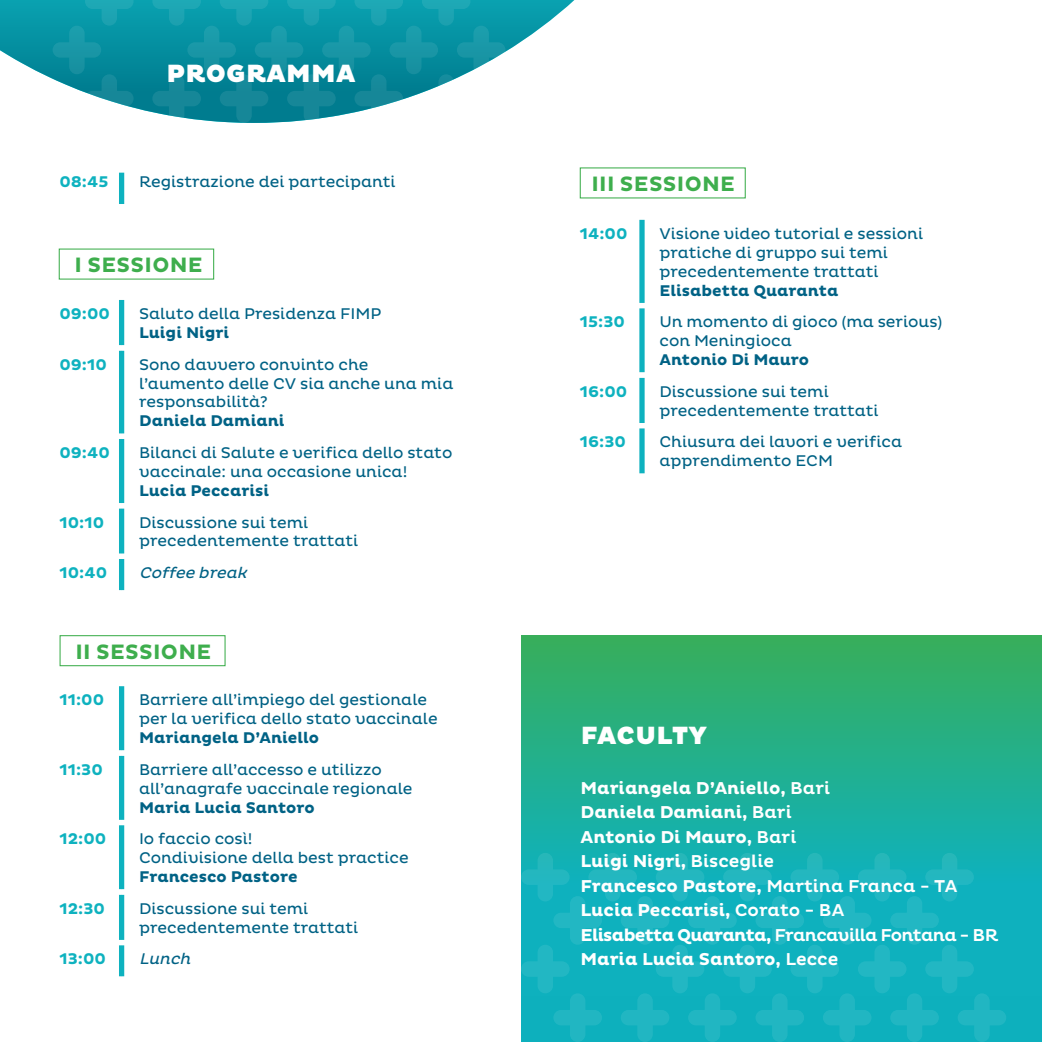
<style>
.page{position:relative;width:1042px;height:1042px;background:#fff}
.page>*{position:absolute;margin:0;border:0;box-sizing:border-box;transform-origin:0 0}
.t1{font:900 25.38px "Pluto";letter-spacing:.015em;color:#fff}
.t2{font:700 21.18px "Pluto";letter-spacing:.015em;color:#3eae4d}
.t3{font:700 17.5px/24.5px "Pluto";color:#fff}
.t4{font:15.75px/18.9px "Pluto";color:#006285}
.t5{font:700 15.75px "Pluto";color:#006285}
.t6{font:700 15.75px "Pluto";color:#0eb2bf}
.t7{font:italic 15.75px "Pluto";color:#006285}
.s1{font-weight:500}
</style>
<div class="page">
<div style="left:119px;top:173px;width:5px;height:31px;background:#0eb2bf"></div>
<div style="left:119px;top:686px;width:5px;height:64px;background:#0eb2bf"></div>
<div style="left:119px;top:755px;width:5px;height:65px;background:#0eb2bf"></div>
<div style="left:119px;top:825px;width:5px;height:64px;background:#0eb2bf"></div>
<div style="left:119px;top:894px;width:5px;height:46px;background:#0eb2bf"></div>
<div style="left:119px;top:945px;width:5px;height:31px;background:#0eb2bf"></div>
<div style="left:639px;top:220px;width:5px;height:83px;background:#0eb2bf"></div>
<div style="left:639px;top:308px;width:5px;height:64px;background:#0eb2bf"></div>
<div style="left:639px;top:378px;width:5px;height:45px;background:#0eb2bf"></div>
<div style="left:639px;top:428px;width:5px;height:45px;background:#0eb2bf"></div>
<div style="left:119px;top:300px;width:5px;height:45px;background:#0eb2bf"></div>
<div style="left:119px;top:350px;width:5px;height:84px;background:#0eb2bf"></div>
<div style="left:119px;top:439px;width:5px;height:64px;background:#0eb2bf"></div>
<div style="left:119px;top:508px;width:5px;height:46px;background:#0eb2bf"></div>
<div style="left:119px;top:559px;width:5px;height:31px;background:#0eb2bf"></div>
<div style="left:60px;top:635px;width:166px;height:31px;border:1px solid #3eae4d"></div>
<svg style="left:0;top:0;width:574px;height:112px"></svg>
<svg style="left:53px;top:0;width:81px;height:112px;background:#30a2b0"></svg>
<svg style="left:152px;top:0;width:386px;height:123px"></svg>
<svg style="left:521px;top:635px;width:521px;height:407px;background:#24af88"></svg>
<svg style="left:521px;top:853px;width:485px;height:189px;background:#14b2be"></svg>
<h1 class="t1" style="left:166px;top:59px;width:191px">PROGRAMMA</h1>
<p class="t6" style="left:59px;top:172px;width:51px">08:45</p>
<p class="t4" style="left:139px;top:172px;width:258px">Registrazione dei partecipanti</p>
<h2 class="t2" style="left:75px;top:253px;width:130px">I SESSIONE</h2>
<p class="t6" style="left:59px;top:305px;width:52px">09:00</p>
<p class="t4" style="left:139px;top:304px;width:244px">Saluto della Presidenza FIMP</p>
<p class="t5" style="left:139px;top:324px;width:92px">Luigi Nigri</p>
<p class="t6" style="left:59px;top:355px;width:49px">09:10</p>
<p class="t4" style="left:139px;top:355px;width:316px">Sono davvero convinto che l’aumento delle CV sia anche una mia responsabilità?</p>
<p class="t5" style="left:139px;top:412px;width:147px">Daniela Damiani</p>
<p class="t6" style="left:59px;top:444px;width:52px">09:40</p>
<p class="t4" style="left:139px;top:443px;width:315px">Bilanci di Salute e verifica dello stato vaccinale: una occasione unica!</p>
<p class="t5" style="left:139px;top:481px;width:132px">Lucia Peccarisi</p>
<p class="t6" style="left:59px;top:513px;width:46px">10:10</p>
<p class="t4" style="left:139px;top:513px;width:221px">Discussione sui temi precedentemente trattati</p>
<p class="t6" style="left:59px;top:564px;width:49px">10:40</p>
<p class="t7" style="left:139px;top:564px;width:113px">Coffee break</p>
<h2 class="t2" style="left:75px;top:639px;width:137px">II SESSIONE</h2>
<p class="t6" style="left:59px;top:691px;width:46px">11:00</p>
<p class="t4" style="left:139px;top:691px;width:300px">Barriere all’impiego del gestionale per la verifica dello stato vaccinale</p>
<p class="t5" style="left:139px;top:729px;width:181px">Mariangela D’Aniello</p>
<p class="t6" style="left:59px;top:760px;width:45px">11:30</p>
<p class="t4" style="left:139px;top:760px;width:275px">Barriere all’accesso e utilizzo all’anagrafe vaccinale regionale</p>
<p class="t5" style="left:139px;top:798px;width:177px">Maria Lucia Santoro</p>
<p class="t6" style="left:59px;top:830px;width:48px">12:00</p>
<p class="t4" style="left:139px;top:830px;width:271px">Io faccio così!<br>Condivisione della best practice</p>
<p class="t5" style="left:139px;top:868px;width:160px">Francesco Pastore</p>
<p class="t6" style="left:59px;top:899px;width:47px">12:30</p>
<p class="t4" style="left:139px;top:899px;width:221px">Discussione sui temi precedentemente trattati</p>
<p class="t6" style="left:59px;top:950px;width:48px">13:00</p>
<p class="t7" style="left:139px;top:950px;width:57px">Lunch</p>
<h2 class="t2" style="left:591px;top:172px;width:145px">III SESSIONE</h2>
<p class="t6" style="left:580px;top:225px;width:49px">14:00</p>
<p class="t4" style="left:659px;top:224px;width:265px">Visione video tutorial e sessioni pratiche di gruppo sui temi precedentemente trattati</p>
<p class="t5" style="left:659px;top:281px;width:180px">Elisabetta Quaranta</p>
<p class="t6" style="left:580px;top:313px;width:47px">15:30</p>
<p class="t4" style="left:659px;top:313px;width:284px">Un momento di gioco (ma serious) con Meningioca</p>
<p class="t5" style="left:659px;top:351px;width:151px">Antonio Di Mauro</p>
<p class="t6" style="left:580px;top:382px;width:49px">16:00</p>
<p class="t4" style="left:659px;top:382px;width:221px">Discussione sui temi precedentemente trattati</p>
<p class="t6" style="left:580px;top:433px;width:48px">16:30</p>
<p class="t4" style="left:659px;top:433px;width:244px">Chiusura dei lavori e verifica apprendimento ECM</p>
<h1 class="t1" style="left:581px;top:721px;width:128px">FACULTY</h1>
<p class="t3" style="left:580px;top:776px;width:419px">Mariangela D’Aniello, <span class="s1">Bari<br></span>Daniela Damiani, <span class="s1">Bari<br></span>Antonio Di Mauro, <span class="s1">Bari<br></span>Luigi Nigri, <span class="s1">Bisceglie<br></span>Francesco Pastore, <span class="s1">Martina Franca - TA<br></span>Lucia Peccarisi, <span class="s1">Corato - BA<br></span>Elisabetta Quaranta, <span class="s1">Francavilla Fontana - BR<br></span>Maria Lucia Santoro, <span class="s1">Lecce</span></p>
</div>
